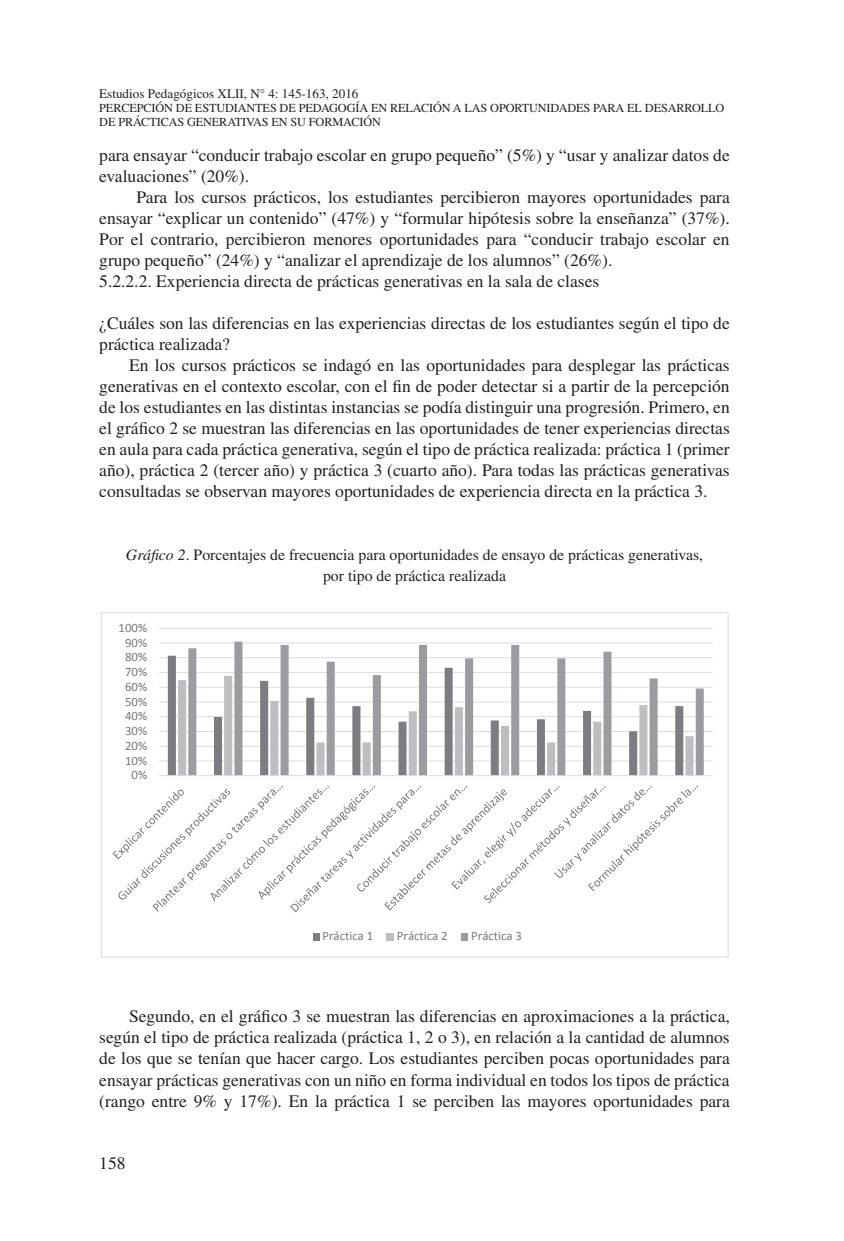
<style>
.page{position:relative;width:844px;height:1241px;background:#fff}
.page>*{position:absolute;margin:0;border:0;box-sizing:border-box;transform-origin:0 0}
.t1{font:17.5px/21px "Times LT Std";color:#231f20}
.t2{font:15.75px/21px "Times LT Std";color:#231f20;text-align:center}
.t3{font:13.12px "Times LT Std";color:#231f20}
.t4{font:12.78px "Calibri";color:#76787b}
.t5{font:12.25px/14px "Times LT Std";letter-spacing:-.01em;color:#231f20}
.s1{font-style:italic}
</style>
<div class="page">
<hr style="left:159px;top:760px;width:553px;height:1px;background:#dcdddf">
<hr style="left:159px;top:745px;width:553px;height:1px;background:#dcdddf">
<hr style="left:159px;top:730px;width:553px;height:1px;background:#dcdddf">
<hr style="left:159px;top:716px;width:553px;height:1px;background:#dcdddf">
<hr style="left:159px;top:701px;width:553px;height:1px;background:#dcdddf">
<hr style="left:159px;top:686px;width:553px;height:1px;background:#dcdddf">
<hr style="left:159px;top:671px;width:553px;height:1px;background:#dcdddf">
<hr style="left:159px;top:657px;width:553px;height:1px;background:#dcdddf">
<hr style="left:159px;top:642px;width:553px;height:1px;background:#dcdddf">
<hr style="left:159px;top:627px;width:553px;height:1px;background:#dcdddf">
<svg style="left:168px;top:655px;width:20px;height:120px"></svg>
<svg style="left:188px;top:641px;width:515px;height:134px"></svg>
<hr style="left:159px;top:775px;width:553px;height:1px;background:#dcdddf">
<svg style="left:113px;top:786px;width:584px;height:126px"></svg>
<div style="left:312px;top:933px;width:7px;height:7px;background:#7b7d80"></div>
<div style="left:387px;top:933px;width:7px;height:7px;background:#bdbec1"></div>
<div style="left:461px;top:933px;width:7px;height:7px;background:#9b9ca0"></div>
<p class="t3" style="left:99px;top:86px;width:260px">Estudios Pedagógicos XLII, N° 4: 145-163, 2016</p>
<p class="t5" style="left:99px;top:101px;width:626px">PERCEPCIÓN DE ESTUDIANTES DE PEDAGOGÍA EN RELACIÓN A LAS OPORTUNIDADES PARA EL DESARROLLO<br>DE PRÁCTICAS GENERATIVAS EN SU FORMACIÓN</p>
<p class="t1" style="left:99px;top:144px;width:631px">para ensayar “conducir trabajo escolar en grupo pequeño” (5%) y “usar y analizar datos de evaluaciones” (20%).</p>
<p class="t1" style="left:99px;top:186px;width:632px;text-indent:37px">Para los cursos prácticos, los estudiantes percibieron mayores oportunidades para ensayar “explicar un contenido” (47%) y “formular hipótesis sobre la enseñanza” (37%).<br>Por el contrario, percibieron menores oportunidades para “conducir trabajo escolar en grupo pequeño” (24%) y “analizar el aprendizaje de los alumnos” (26%).<br>5.2.2.2. Experiencia directa de prácticas generativas en la sala de clases</p>
<p class="t1" style="left:99px;top:312px;width:632px">¿Cuáles son las diferencias en las experiencias directas de los estudiantes según el tipo de práctica realizada?</p>
<p class="t1" style="left:99px;top:354px;width:632px;text-align:justify;text-indent:30px">En los cursos prácticos se indagó en las oportunidades para desplegar las prácticas generativas en el contexto escolar, con el fin de poder detectar si a partir de la percepción de los estudiantes en las distintas instancias se podía distinguir una progresión. Primero, en el gráfico 2 se muestran las diferencias en las oportunidades de tener experiencias directas en aula para cada práctica generativa, según el tipo de práctica realizada: práctica 1 (primer año), práctica 2 (tercer año) y práctica 3 (cuarto año). Para todas las prácticas generativas consultadas se observan mayores oportunidades de experiencia directa en la práctica 3.</p>
<p class="t2" style="left:126px;top:544px;width:578px"><span class="s1">Gráfico 2</span>. Porcentajes de frecuencia para oportunidades de ensayo de prácticas generativas, por tipo de práctica realizada</p>
<p class="t4" style="left:119px;top:619px;width:30px">100%</p>
<p class="t4" style="left:125px;top:634px;width:24px">90%</p>
<p class="t4" style="left:125px;top:649px;width:24px">80%</p>
<p class="t4" style="left:125px;top:663px;width:24px">70%</p>
<p class="t4" style="left:125px;top:678px;width:24px">60%</p>
<p class="t4" style="left:125px;top:693px;width:24px">50%</p>
<p class="t4" style="left:125px;top:708px;width:24px">40%</p>
<p class="t4" style="left:125px;top:722px;width:24px">30%</p>
<p class="t4" style="left:125px;top:737px;width:24px">20%</p>
<p class="t4" style="left:125px;top:752px;width:24px">10%</p>
<p class="t4" style="left:131px;top:767px;width:17px">0%</p>
<p class="t4" style="left:322px;top:927px;width:52px">Práctica 1</p>
<p class="t4" style="left:397px;top:927px;width:52px">Práctica 2</p>
<p class="t4" style="left:471px;top:927px;width:52px">Práctica 3</p>
<p class="t1" style="left:99px;top:1005px;width:632px;text-align:justify;text-indent:30px">Segundo, en el gráfico 3 se muestran las diferencias en aproximaciones a la práctica, según el tipo de práctica realizada (práctica 1, 2 o 3), en relación a la cantidad de alumnos de los que se tenían que hacer cargo. Los estudiantes perciben pocas oportunidades para ensayar prácticas generativas con un niño en forma individual en todos los tipos de práctica (rango entre 9% y 17%). En la práctica 1 se perciben las mayores oportunidades para</p>
<p class="t1" style="left:99px;top:1151px;width:28px">158</p>
</div>
